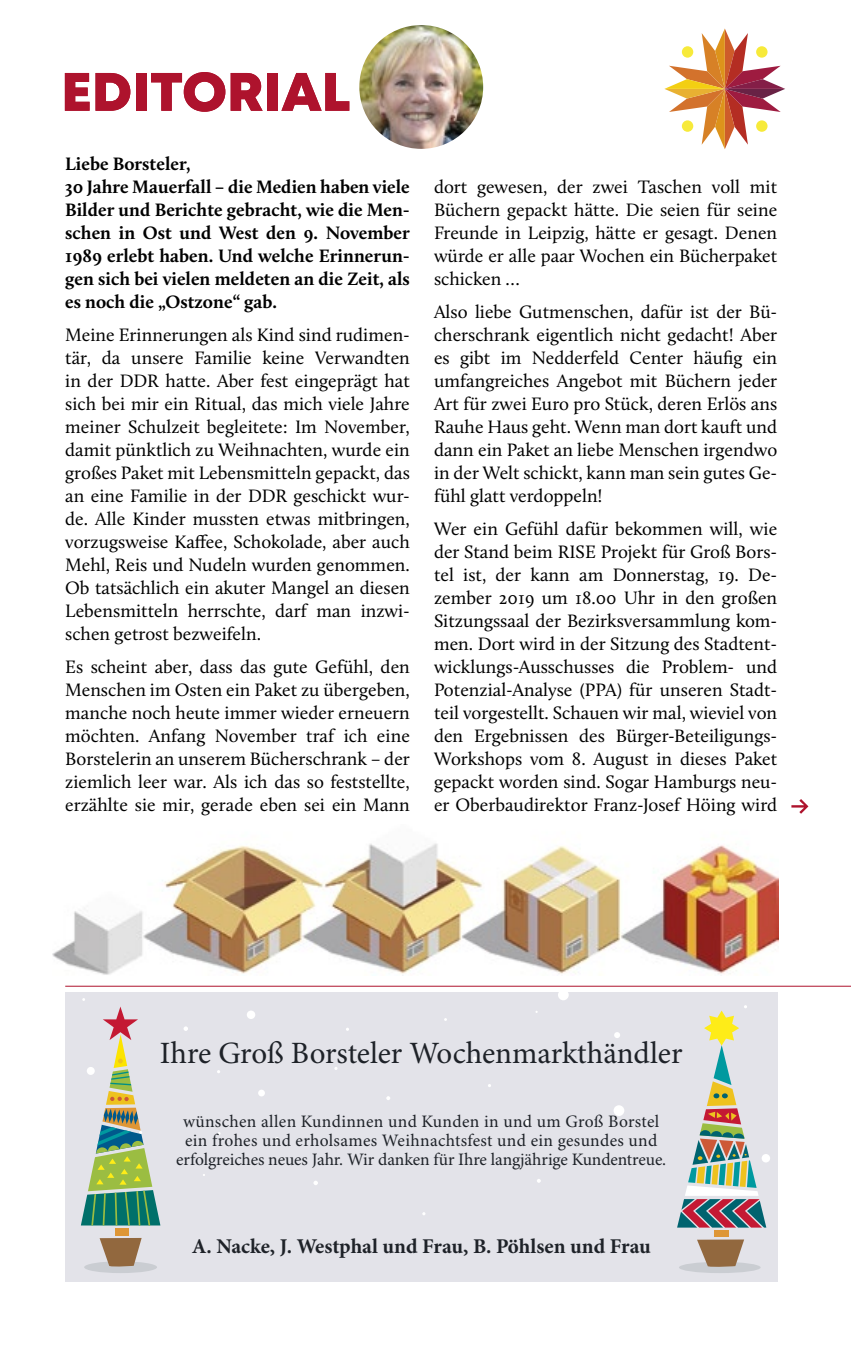
<style>
.page{position:relative;width:851px;height:1361px;background:#fff}
.page>*{position:absolute;margin:0;border:0;box-sizing:border-box;transform-origin:0 0}
.t1{font:800 54px "Mont";color:#ae132d}
.t2{font:31px "Minion Pro";letter-spacing:-.005em;color:#1e2228}
.t3{font:700 21px "Minion Pro";color:#1e2228}
.GBB_19_NORMALTEXT{font:18.6px/23px "Calluna";color:#000;text-align:justify}
.GBB_19_NORMALTEXT-2{font:700 18.6px/23px "Calluna";color:#000;text-align:justify}
.t4{font:17.6px/19px "Minion Pro";letter-spacing:.015em;color:#1e2228;text-align:center}
</style>
<div class="page">
<img style="left:52px;top:843px;width:726px;height:132px">
<hr style="left:65px;top:985px;width:785px;height:1px;background:#ae132d">
<svg style="left:791px;top:799px;width:17px;height:15px"></svg>
<img style="left:359px;top:25px;width:124px;height:124px;border-radius:62px">
<svg style="left:664px;top:29px;width:121px;height:120px"></svg>
<div style="left:65px;top:992px;width:712px;height:289px;background:#e3e3e9"></div>
<div style="left:247px;top:1010px;width:8px;height:9px;background:#fff;border-radius:50%"></div>
<div style="left:761px;top:1154px;width:9px;height:8px;background:#fff;border-radius:50%"></div>
<div style="left:258px;top:1089px;width:7px;height:7px;background:#fff;border-radius:50%"></div>
<div style="left:613px;top:1105px;width:11px;height:11px;background:#fff;border-radius:50%"></div>
<svg style="left:558px;top:992px;width:10px;height:8px"></svg>
<svg style="left:386px;top:1096px;width:4px;height:4px"></svg>
<svg style="left:275px;top:1137px;width:4px;height:4px"></svg>
<svg style="left:473px;top:1056px;width:4px;height:4px"></svg>
<svg style="left:313px;top:1181px;width:5px;height:4px"></svg>
<svg style="left:183px;top:1026px;width:5px;height:5px"></svg>
<svg style="left:525px;top:1119px;width:5px;height:6px"></svg>
<svg style="left:614px;top:1032px;width:6px;height:6px"></svg>
<div style="left:678px;top:1261px;width:82px;height:12px;background:#cacdd2;border-radius:50%"></div>
<svg style="left:697px;top:1239px;width:47px;height:28px"></svg>
<div style="left:714px;top:1230px;width:15px;height:7px;background:#de9635"></div>
<svg style="left:677px;top:1005px;width:89px;height:222px"></svg>
<div style="left:84px;top:1261px;width:73px;height:12px;background:#cacdd2;border-radius:50%"></div>
<svg style="left:81px;top:998px;width:79px;height:227px"></svg>
<svg style="left:100px;top:1238px;width:42px;height:29px"></svg>
<div style="left:115px;top:1228px;width:13px;height:7px;background:#de9635"></div>
<p class="t1" style="left:61px;top:57px;width:290px">EDITORIAL</p>
<p class="GBB_19_NORMALTEXT-2" style="left:65px;top:152px;width:127px">Liebe Borsteler,</p>
<p class="GBB_19_NORMALTEXT-2" style="left:65px;top:175px;width:346px">30 Jahre Mauerfall – die Medien haben viele Bilder und Berichte gebracht, wie die Men&shy;schen in Ost und West den 9. November 1989 erlebt haben. Und welche Erinnerun&shy;gen sich bei vielen meldeten an die Zeit, als es noch die „Ostzone“ gab.</p>
<p class="GBB_19_NORMALTEXT" style="left:65px;top:323px;width:346px">Meine Erinnerungen als Kind sind rudimen&shy;tär, da unsere Familie keine Verwandten in der DDR hatte. Aber fest eingeprägt hat sich bei mir ein Ritual, das mich viele Jahre meiner Schulzeit begleitete: Im November, damit pünktlich zu Weihnachten, wurde ein großes Paket mit Lebensmitteln gepackt, das an eine Familie in der DDR geschickt wur&shy;de. Alle Kinder mussten etwas mitbringen, vorzugsweise Kaffee, Schokolade, aber auch Mehl, Reis und Nudeln wurden genommen.<br>Ob tatsächlich ein akuter Mangel an diesen Lebensmitteln herrschte, darf man inzwi&shy;schen getrost bezweifeln.</p>
<p class="GBB_19_NORMALTEXT" style="left:65px;top:655px;width:346px">Es scheint aber, dass das gute Gefühl, den Menschen im Osten ein Paket zu übergeben, manche noch heute immer wieder erneuern möchten. Anfang November traf ich eine Borstelerin an unserem Bücherschrank – der ziemlich leer war. Als ich das so feststellte, erzählte sie mir, gerade eben sei ein Mann</p>
<p class="GBB_19_NORMALTEXT" style="left:434px;top:175px;width:345px">dort gewesen, der zwei Taschen voll mit Büchern gepackt hätte. Die seien für seine Freunde in Leipzig, hätte er gesagt. Denen würde er alle paar Wochen ein Bücherpaket schicken …</p>
<p class="GBB_19_NORMALTEXT" style="left:434px;top:300px;width:345px">Also liebe Gutmenschen, dafür ist der Bü&shy;cherschrank eigentlich nicht gedacht! Aber es gibt im Nedderfeld Center häufig ein umfangreiches Angebot mit Büchern jeder Art für zwei Euro pro Stück, deren Erlös ans Rauhe Haus geht. Wenn man dort kauft und dann ein Paket an liebe Menschen irgendwo in der Welt schickt, kann man sein gutes Ge&shy;fühl glatt verdoppeln!</p>
<p class="GBB_19_NORMALTEXT" style="left:434px;top:517px;width:345px">Wer ein Gefühl dafür bekommen will, wie der Stand beim RISE Projekt für Groß Bors&shy;tel ist, der kann am Donnerstag, 19. De&shy;zember 2019 um 18.00 Uhr in den großen Sitzungssaal der Bezirksversammlung kom&shy;men. Dort wird in der Sitzung des Stadtent&shy;wicklungs-Ausschusses die Problem- und Potenzial-Analyse (PPA) für unseren Stadt&shy;teil vorgestellt. Schauen wir mal, wieviel von den Ergebnissen des Bürger-Beteiligungs-Workshops vom 8. August in dieses Paket gepackt worden sind. Sogar Hamburgs neu&shy;er Oberbaudirektor Franz-Josef Höing wird</p>
<p class="t2" style="left:160px;top:1034px;width:524px">Ihre Groß Borsteler Wochenmarkthändler</p>
<p class="t4" style="left:176px;top:1112px;width:491px">wünschen allen Kundinnen und Kunden in und um Groß Borstel ein frohes und erholsames Weihnachtsfest und ein gesundes und erfolgreiches neues Jahr. Wir danken für Ihre langjährige Kundentreue.</p>
<p class="t3" style="left:192px;top:1234px;width:460px">A. Nacke, J. Westphal und Frau, B. Pöhlsen und Frau</p>
</div>
